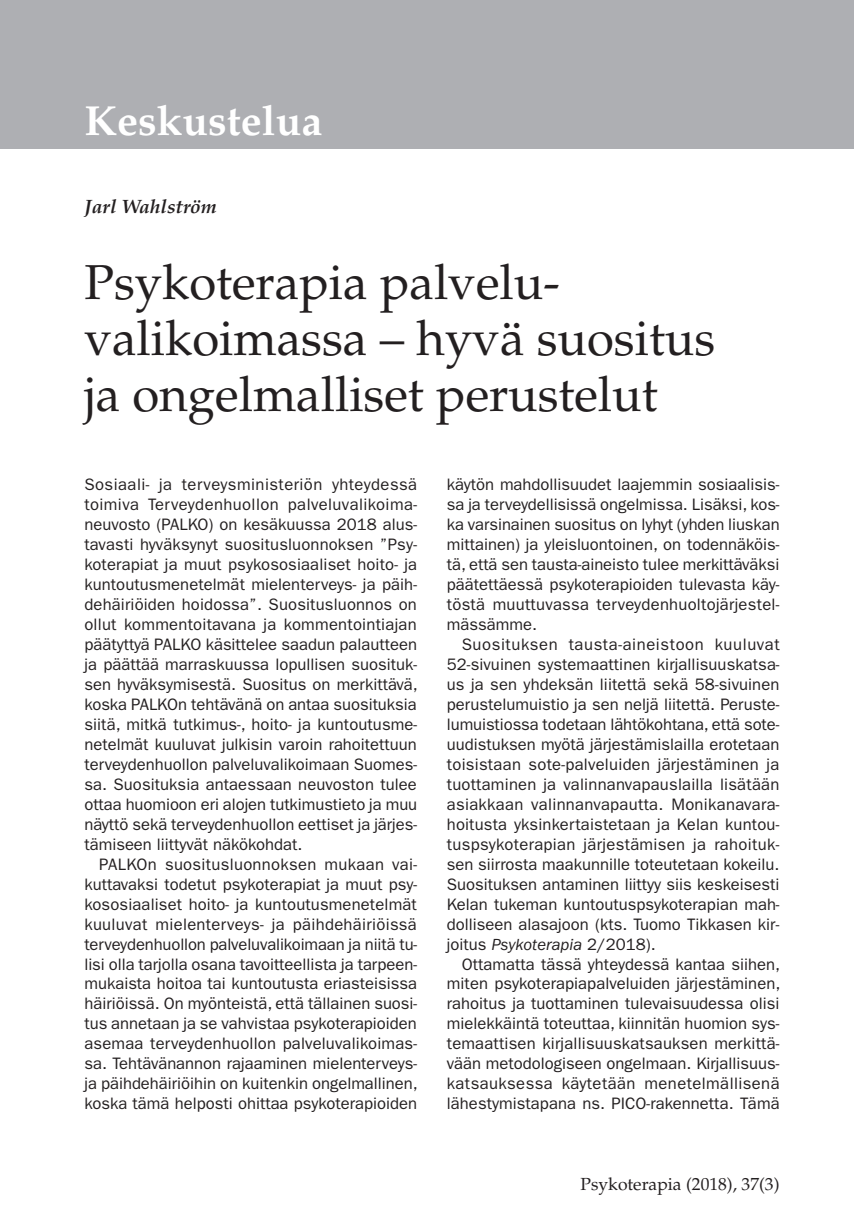
<style>
.page{position:relative;width:854px;height:1231px;background:#fff}
.page>*{position:absolute;margin:0;border:0;box-sizing:border-box;transform-origin:0 0}
.Otsikko{font:49px/56px "Palatino";color:#231f20}
.Otsikko_Pääkirjoitus{font:700 42px "Palatino";color:#fff}
.Kirjoittaja{font:italic 700 19.25px "Palatino";color:#231f20}
.t1{font:17.5px "Palatino";color:#231f20}
.Leipä{font:16.62px/19.9px "ITC Franklin Gothic Std";color:#231f20;text-align:justify}
.Leipä_Eka{font:16.62px/19.9px "ITC Franklin Gothic Std";color:#231f20;text-align:justify}
.s1{font-style:italic}
</style>
<div class="page">
<div style="left:0;top:0;width:853px;height:149px;background:#aeafb3"></div>
<p class="Otsikko_Pääkirjoitus" style="left:84px;top:96px;width:239px">Keskustelua</p>
<p class="Kirjoittaja" style="left:84px;top:195px;width:134px">Jarl Wahlström</p>
<p class="Otsikko" style="left:84px;top:255px;width:632px">Psykoterapia palvelu&shy;valikoimassa – hyvä suositus ja ongelmalliset perustelut</p>
<p class="Leipä_Eka" style="left:84px;top:475px;width:335px">Sosiaali- ja terveysministeriön yhteydessä toimiva Terveydenhuollon palveluvalikoima&shy;neuvosto (PALKO) on kesäkuussa 2018 alus&shy;tavasti hyväksynyt suositusluonnoksen ”Psy&shy;koterapiat ja muut psykososiaaliset hoito- ja kuntoutusmenetelmät mielenterveys- ja päih&shy;dehäiriöiden hoidossa”. Suositusluonnos on ollut kommentoitavana ja kommentointiajan päätyttyä PALKO käsittelee saadun palautteen ja päättää marraskuussa lopullisen suosituk&shy;sen hyväksymisestä. Suositus on merkittävä, koska PALKOn tehtävänä on antaa suosituksia siitä, mitkä tutkimus-, hoito- ja kuntoutusme&shy;netelmät kuuluvat julkisin varoin rahoitettuun terveydenhuollon palveluvalikoimaan Suomes&shy;sa. Suosituksia antaessaan neuvoston tulee ottaa huomioon eri alojen tutkimustieto ja muu näyttö sekä terveydenhuollon eettiset ja järjes&shy;tämiseen liittyvät näkökohdat.</p>
<p class="Leipä" style="left:84px;top:854px;width:335px;text-indent:15px">PALKOn suositusluonnoksen mukaan vai&shy;kuttavaksi todetut psykoterapiat ja muut psy&shy;kososiaaliset hoito- ja kuntoutusmenetelmät kuuluvat mielenterveys- ja päihdehäiriöissä terveydenhuollon palveluvalikoimaan ja niitä tu&shy;lisi olla tarjolla osana tavoitteellista ja tarpeen&shy;mukaista hoitoa tai kuntoutusta eriasteisissa häiriöissä. On myönteistä, että tällainen suosi&shy;tus annetaan ja se vahvistaa psykoterapioiden asemaa terveydenhuollon palveluvalikoimas&shy;sa. Tehtävänannon rajaaminen mielenterveys&shy;ja päihdehäiriöihin on kuitenkin ongelmallinen, koska tämä helposti ohittaa psykoterapioiden</p>
<p class="Leipä" style="left:446px;top:475px;width:334px">käytön mahdollisuudet laajemmin sosiaalisis&shy;sa ja terveydellisissä ongelmissa. Lisäksi, kos&shy;ka varsinainen suositus on lyhyt (yhden liuskan mittainen) ja yleisluontoinen, on todennäköis&shy;tä, että sen tausta-aineisto tulee merkittäväksi päätettäessä psykoterapioiden tulevasta käy&shy;töstä muuttuvassa terveydenhuoltojärjestel&shy;mässämme.</p>
<p class="Leipä" style="left:446px;top:634px;width:334px;text-indent:15px">Suosituksen tausta-aineistoon kuuluvat 52-sivuinen systemaattinen kirjallisuuskatsa&shy;us ja sen yhdeksän liitettä sekä 58-sivuinen perustelumuistio ja sen neljä liitettä. Peruste&shy;lumuistiossa todetaan lähtökohtana, että sote&shy;uudistuksen myötä järjestämislailla erotetaan toisistaan sote-palveluiden järjestäminen ja tuottaminen ja valinnanvapauslailla lisätään asiakkaan valinnanvapautta. Monikanavara&shy;hoitusta yksinkertaistetaan ja Kelan kuntou&shy;tuspsykoterapian järjestämisen ja rahoituk&shy;sen siirrosta maakunnille toteutetaan kokeilu.<br>Suosituksen antaminen liittyy siis keskeisesti Kelan tukeman kuntoutuspsykoterapian mah&shy;dolliseen alasajoon (kts. Tuomo Tikkasen kir&shy;joitus <span class="s1">Psykoterapia</span> 2/2018).</p>
<p class="Leipä" style="left:446px;top:953px;width:335px;text-indent:15px">Ottamatta tässä yhteydessä kantaa siihen, miten psykoterapiapalveluiden järjestäminen, rahoitus ja tuottaminen tulevaisuudessa olisi mielekkäintä toteuttaa, kiinnitän huomion sys&shy;temaattisen kirjallisuuskatsauksen merkittä&shy;vään metodologiseen ongelmaan. Kirjallisuus&shy;katsauksessa käytetään menetelmällisenä lähestymistapana ns. PICO-rakennetta. Tämä</p>
<p class="t1" style="left:580px;top:1173px;width:200px">Psykoterapia (2018), 37(3)</p>
</div>
